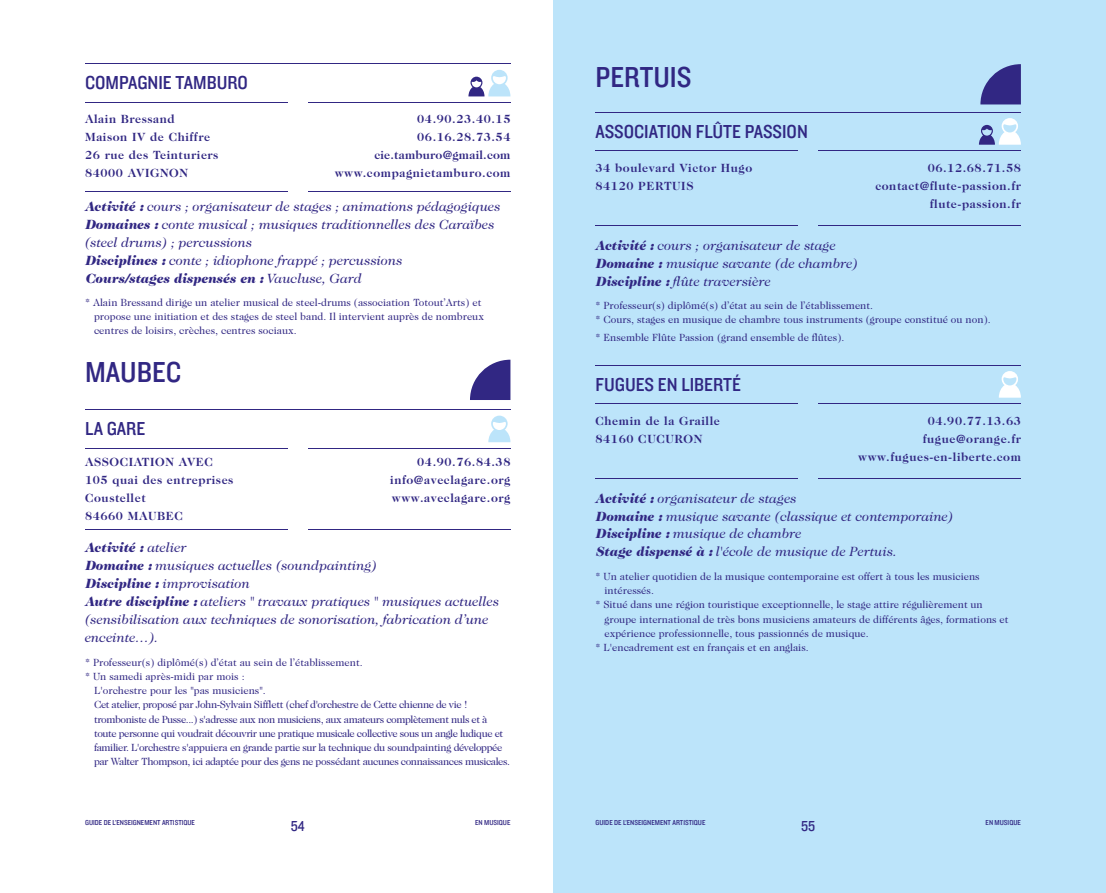
<style>
.page{position:relative;width:1106px;height:893px;background:#fff}
.page>*{position:absolute;margin:0;border:0;box-sizing:border-box;transform-origin:0 0}
.t1{font:30px "Knockout HTF30 Junior Welterwt";color:#312783}
.t2{font:19.5px "Knockout HTF30 Junior Welterwt";color:#312783}
.t3{font:15px "Knockout HTF30 Junior Welterwt";color:#312783}
.t4{font:italic 13.5px/18px "Caslon Two Twenty Four";color:#312783}
.t5{font:700 12px/18px "Caslon Two Twenty Four";letter-spacing:.05em;color:#312783}
.t6{font:10.5px/14.2px "Caslon Two Twenty Four";color:#312783}
.t7{font:10.5px "Caslon Two Twenty Four";letter-spacing:-.04em;color:#312783}
.t8{font:7.5px "Knockout HTF30 Junior Welterwt";color:#312783}
.s1{font-weight:900}
</style>
<div class="page">
<hr style="left:85px;top:409px;width:425px;height:1px;background:#312783">
<hr style="left:85px;top:448px;width:202px;height:1px;background:#312783">
<hr style="left:308px;top:448px;width:202px;height:1px;background:#312783">
<hr style="left:85px;top:529px;width:202px;height:1px;background:#312783">
<hr style="left:308px;top:529px;width:202px;height:1px;background:#312783">
<svg style="left:488px;top:416px;width:22px;height:26px"></svg>
<svg style="left:470px;top:360px;width:40px;height:40px"></svg>
<hr style="left:85px;top:63px;width:425px;height:1px;background:#312783">
<hr style="left:85px;top:102px;width:202px;height:1px;background:#312783">
<hr style="left:308px;top:102px;width:202px;height:1px;background:#312783">
<hr style="left:85px;top:191px;width:202px;height:1px;background:#312783">
<hr style="left:308px;top:191px;width:202px;height:1px;background:#312783">
<svg style="left:468px;top:70px;width:42px;height:26px"></svg>
<div style="left:553px;top:0;width:553px;height:893px;background:#bce4fa"></div>
<hr style="left:595px;top:112px;width:425px;height:1px;background:#312783">
<hr style="left:595px;top:150px;width:202px;height:1px;background:#312783">
<hr style="left:819px;top:150px;width:201px;height:1px;background:#312783">
<hr style="left:595px;top:225px;width:202px;height:1px;background:#312783">
<hr style="left:819px;top:225px;width:201px;height:1px;background:#312783">
<svg style="left:979px;top:118px;width:41px;height:27px"></svg>
<svg style="left:980px;top:64px;width:40px;height:40px"></svg>
<hr style="left:595px;top:365px;width:425px;height:1px;background:#312783">
<hr style="left:595px;top:403px;width:202px;height:1px;background:#312783">
<hr style="left:819px;top:403px;width:201px;height:1px;background:#312783">
<hr style="left:595px;top:478px;width:202px;height:1px;background:#312783">
<hr style="left:819px;top:478px;width:201px;height:1px;background:#312783">
<svg style="left:999px;top:371px;width:21px;height:27px"></svg>
<h1 class="t1" style="left:595px;top:61px;width:98px">PERTUIS</h1>
<h2 class="t2" style="left:85px;top:73px;width:164px">COMPAGNIE TAMBURO</h2>
<p class="t5" style="left:85px;top:110px;width:135px">Alain Bressand<br>Maison IV de Chiffre<br>26 rue des Teinturiers<br>84000 AVIGNON</p>
<p class="t4" style="left:85px;top:197px;width:417px"><span class="s1">Activité :</span> cours ; organisateur de stages ; animations pédagogiques <span class="s1">Domaines :</span> conte musical ; musiques traditionnelles des Caraïbes (steel drums) ; percussions<br><span class="s1">Disciplines :</span> conte ; idiophone frappé ; percussions<br><span class="s1">Cours/stages dispensés en :</span> Vaucluse, Gard</p>
<p class="t6" style="left:94px;top:295px;width:391px;text-indent:-9px">* Alain Bressand dirige un atelier musical de steel-drums (association Totout’Arts) et propose une initiation et des stages de steel band. Il intervient auprès de nombreux centres de loisirs, crèches, centres sociaux.</p>
<p class="t5" style="left:335px;top:110px;width:177px;text-align:right">04.90.23.40.15<br>06.16.28.73.54 cie.tamburo@gmail.com www.compagnietamburo.com</p>
<h2 class="t2" style="left:595px;top:121px;width:214px">ASSOCIATION FLÛTE PASSION</h2>
<p class="t5" style="left:595px;top:158px;width:158px">34 boulevard Victor Hugo<br>84120 PERTUIS</p>
<p class="t5" style="left:875px;top:158px;width:147px;text-align:right">06.12.68.71.58 contact@flute-passion.fr flute-passion.fr</p>
<p class="t4" style="left:595px;top:236px;width:264px"><span class="s1">Activité :</span> cours ; organisateur de stage<br><span class="s1">Domaine :</span> musique savante (de chambre)<br><span class="s1">Discipline :</span> flûte traversière</p>
<p class="t6" style="left:595px;top:298px;width:396px">* Professeur(s) diplômé(s) d’état au sein de l’établissement.<br>* Cours, stages en musique de chambre tous instruments (groupe constitué ou non).</p>
<p class="t6" style="left:595px;top:330px;width:250px">* Ensemble Flûte Passion (grand ensemble de flûtes).</p>
<h1 class="t1" style="left:85px;top:357px;width:98px">MAUBEC</h1>
<h2 class="t2" style="left:85px;top:419px;width:62px">LA GARE</h2>
<p class="t5" style="left:85px;top:453px;width:150px">ASSOCIATION AVEC<br>105 quai des entreprises<br>Coustellet<br>84660 MAUBEC</p>
<p class="t4" style="left:85px;top:539px;width:416px"><span class="s1">Activité :</span> atelier<br><span class="s1">Domaine :</span> musiques actuelles (soundpainting)<br><span class="s1">Discipline :</span> improvisation<br><span class="s1">Autre discipline :</span> ateliers " travaux pratiques " musiques actuelles (sensibilisation aux techniques de sonorisation, fabrication d’une enceinte…).</p>
<p class="t6" style="left:85px;top:655px;width:279px">* Professeur(s) diplômé(s) d’état au sein de l’établissement.</p>
<p class="t6" style="left:85px;top:669px;width:161px">* Un samedi après-midi par mois :</p>
<p class="t6" style="left:94px;top:683px;width:173px">L'orchestre pour les "pas musiciens".</p>
<p class="t7" style="left:94px;top:699px;width:375px">Cet atelier, proposé par John-Sylvain Sifflett (chef d'orchestre de Cette chienne de vie !</p>
<p class="t7" style="left:94px;top:713px;width:395px">tromboniste de Pusse...) s'adresse aux non musiciens, aux amateurs complètement nuls et à</p>
<p class="t7" style="left:94px;top:727px;width:410px">toute personne qui voudrait découvrir une pratique musicale collective sous un angle ludique et</p>
<p class="t7" style="left:94px;top:741px;width:409px">familier. L'orchestre s'appuiera en grande partie sur la technique du soundpainting développée</p>
<p class="t7" style="left:94px;top:756px;width:417px">par Walter Thompson, ici adaptée pour des gens ne possédant aucunes connaissances musicales.</p>
<p class="t5" style="left:390px;top:453px;width:122px;text-align:justify;text-indent:27px">04.90.76.84.38 info@aveclagare.org www.aveclagare.org</p>
<h2 class="t2" style="left:595px;top:374px;width:147px">FUGUES EN LIBERTÉ</h2>
<p class="t5" style="left:595px;top:411px;width:126px">Chemin de la Graille<br>84160 CUCURON</p>
<p class="t5" style="left:858px;top:411px;width:164px;text-align:right">04.90.77.13.63 fugue@orange.fr www.fugues-en-liberte.com</p>
<p class="t4" style="left:595px;top:489px;width:360px"><span class="s1">Activité :</span> organisateur de stages<br><span class="s1">Domaine :</span> musique savante (classique et contemporaine)<br><span class="s1">Discipline :</span> musique de chambre<br><span class="s1">Stage dispensé à :</span> l'école de musique de Pertuis.</p>
<p class="t6" style="left:595px;top:569px;width:386px">* Un atelier quotidien de la musique contemporaine est offert à tous les musiciens</p>
<p class="t6" style="left:604px;top:583px;width:51px">intéressés.</p>
<p class="t6" style="left:595px;top:597px;width:389px">* Situé dans une région touristique exceptionnelle, le stage attire régulièrement un</p>
<p class="t6" style="left:604px;top:612px;width:405px">groupe international de très bons musiciens amateurs de différents âges, formations et</p>
<p class="t6" style="left:604px;top:626px;width:266px">expérience professionnelle, tous passionnés de musique.</p>
<p class="t6" style="left:595px;top:640px;width:215px">* L'encadrement est en français et en anglais.</p>
<p class="t8" style="left:85px;top:819px;width:111px">GUIDE DE L’ENSEIGNEMENT ARTISTIQUE</p>
<p class="t8" style="left:475px;top:819px;width:37px">EN MUSIQUE</p>
<p class="t8" style="left:595px;top:819px;width:111px">GUIDE DE L’ENSEIGNEMENT ARTISTIQUE</p>
<p class="t8" style="left:985px;top:819px;width:37px">EN MUSIQUE</p>
<h3 class="t3" style="left:291px;top:818px;width:15px">54</h3>
<h3 class="t3" style="left:801px;top:818px;width:16px">55</h3>
</div>
